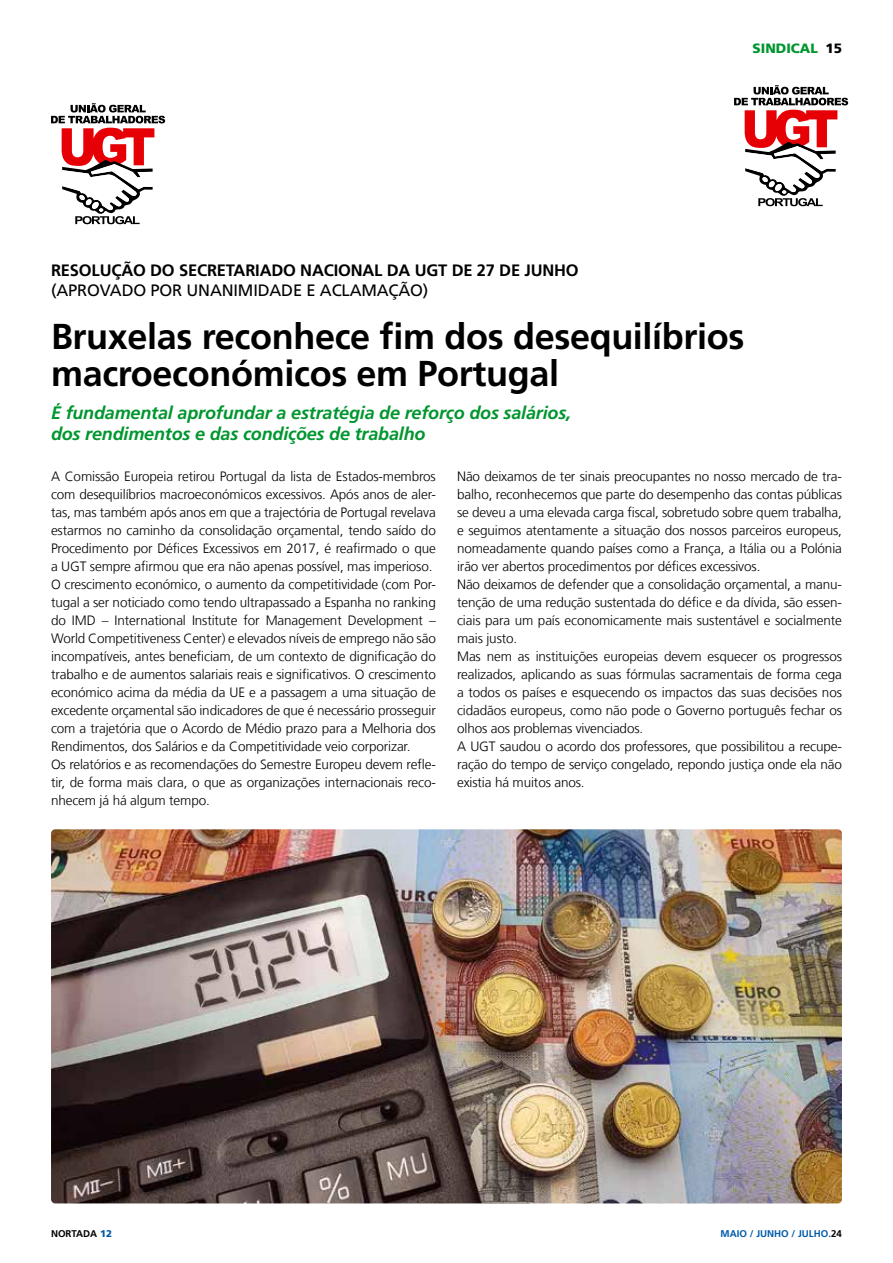
<style>
.page{position:relative;width:893px;height:1263px;background:#fff}
.page>*{position:absolute;margin:0;border:0;box-sizing:border-box;transform-origin:0 0}
.t1{font:700 36px/37.5px "Frutiger LT Com";letter-spacing:-.01em;color:#000}
.t2{font:italic 700 18px/21.6px "Frutiger LT Com";letter-spacing:-.01em;color:#00962f}
.t3{font:700 16.5px "Frutiger LT Com";letter-spacing:-.01em;color:#000}
.t4{font:16.5px "Frutiger LT Com";letter-spacing:-.01em;color:#000}
.t5{font:300 13.5px/18px "Frutiger LT Com";letter-spacing:-.01em;color:#000}
.t6{font:900 13.5px "Frutiger LT Com";color:#00962f}
.t7{font:700 9.75px "Frutiger LT Com";color:#005aa9}
.t8{font:700 9.75px "Frutiger LT Com";color:#000}
.s1{color:#000}
.s2{font-weight:900;color:#005aa9}
</style>
<div class="page">
<svg style="left:734px;top:85px;width:114px;height:121px"></svg>
<svg style="left:51px;top:103px;width:114px;height:121px"></svg>
<img style="left:51px;top:829px;width:791px;height:374px">
<p class="t3" style="left:51px;top:261px;width:529px">RESOLUÇÃO DO SECRETARIADO NACIONAL DA UGT DE 27 DE JUNHO</p>
<p class="t4" style="left:51px;top:281px;width:379px">(APROVADO POR UNANIMIDADE E ACLAMAÇÃO)</p>
<p class="t6" style="left:753px;top:40px;width:91px">SINDICAL <span class="s1">15</span></p>
<h1 class="t1" style="left:51px;top:318px;width:695px">Bruxelas reconhece fim dos desequilíbrios macroeconómicos em Portugal</h1>
<h2 class="t2" style="left:51px;top:402px;width:522px">É fundamental aprofundar a estratégia de reforço dos salários, dos rendimentos e das condições de trabalho</h2>
<p class="t5" style="left:51px;top:467px;width:386px">A Comissão Europeia retirou Portugal da lista de Estados-membros com desequilíbrios macroeconómicos excessivos. Após anos de aler&shy;tas, mas também após anos em que a trajectória de Portugal revelava estarmos no caminho da consolidação orçamental, tendo saído do Procedimento por Défices Excessivos em 2017, é reafirmado o que a UGT sempre afirmou que era não apenas possível, mas imperioso.<br>O crescimento económico, o aumento da competitividade (com Por&shy;tugal a ser noticiado como tendo ultrapassado a Espanha no ranking do IMD – International Institute for Management Development – World Competitiveness Center) e elevados níveis de emprego não são incompatíveis, antes beneficiam, de um contexto de dignificação do trabalho e de aumentos salariais reais e significativos. O crescimento económico acima da média da UE e a passagem a uma situação de excedente orçamental são indicadores de que é necessário prosseguir com a trajetória que o Acordo de Médio prazo para a Melhoria dos Rendimentos, dos Salários e da Competitividade veio corporizar.<br>Os relatórios e as recomendações do Semestre Europeu devem refle&shy;tir, de forma mais clara, o que as organizações internacionais reco&shy;nhecem já há algum tempo.</p>
<p class="t5" style="left:457px;top:467px;width:386px">Não deixamos de ter sinais preocupantes no nosso mercado de tra&shy;balho, reconhecemos que parte do desempenho das contas públicas se deveu a uma elevada carga fiscal, sobretudo sobre quem trabalha, e seguimos atentamente a situação dos nossos parceiros europeus, nomeadamente quando países como a França, a Itália ou a Polónia irão ver abertos procedimentos por défices excessivos.<br>Não deixamos de defender que a consolidação orçamental, a manu&shy;tenção de uma redução sustentada do défice e da dívida, são essen&shy;ciais para um país economicamente mais sustentável e socialmente mais justo.<br>Mas nem as instituições europeias devem esquecer os progressos realizados, aplicando as suas fórmulas sacramentais de forma cega a todos os países e esquecendo os impactos das suas decisões nos cidadãos europeus, como não pode o Governo português fechar os olhos aos problemas vivenciados.<br>A UGT saudou o acordo dos professores, que possibilitou a recupe&shy;ração do tempo de serviço congelado, repondo justiça onde ela não existia há muitos anos.</p>
<p class="t8" style="left:51px;top:1228px;width:63px">NORTADA <span class="s2">12</span></p>
<p class="t7" style="left:721px;top:1228px;width:123px">MAIO / JUNHO / JULHO.<span class="s1">24</span></p>
</div>
